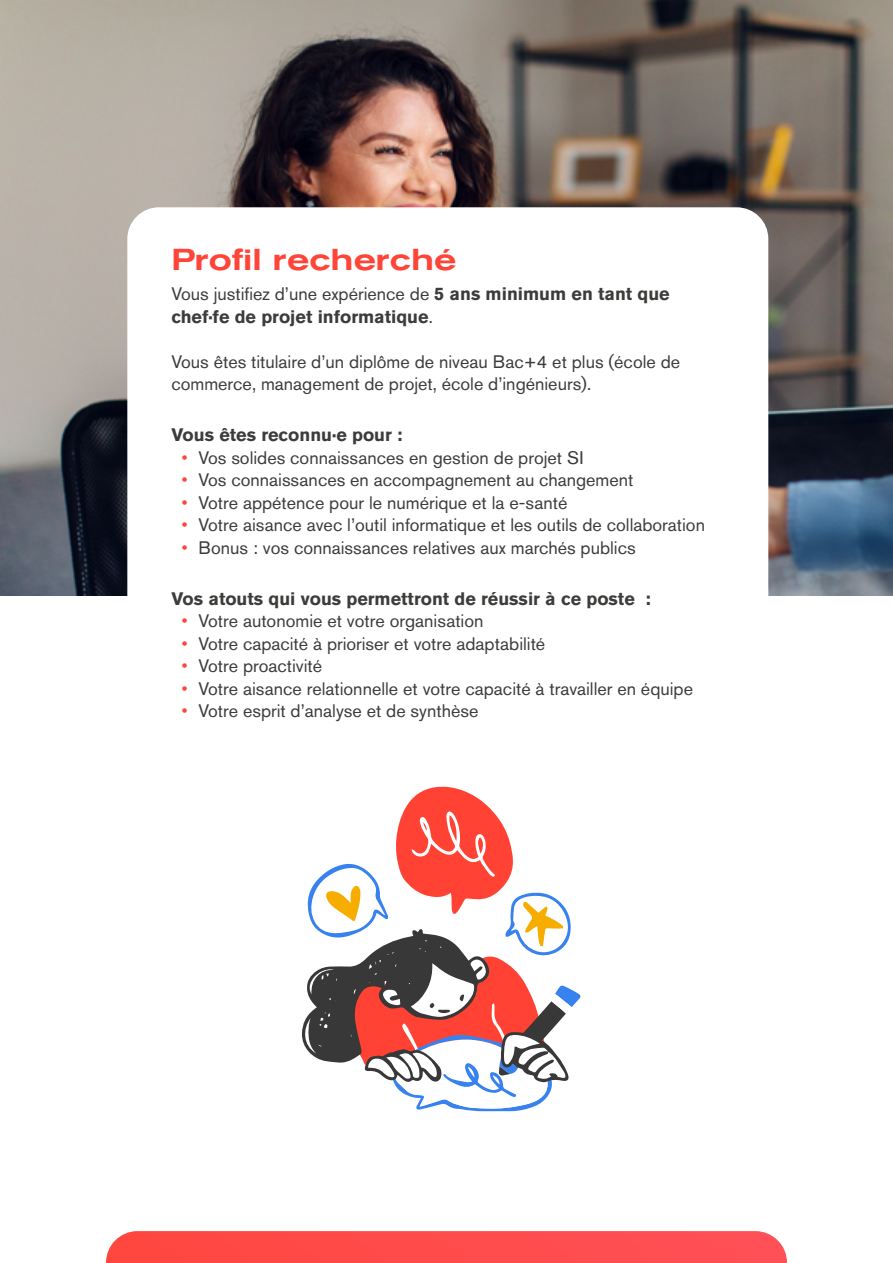
<style>
.page{position:relative;width:893px;height:1263px;background:#fff}
.page>*{position:absolute;margin:0;border:0;box-sizing:border-box;transform-origin:0 0}
.t1{font:500 expanded 30px "Akzidenz Grotesk Pro";color:#ff4438}
.t2{font:18px/22.5px "Akzidenz Grotesk Pro";color:#3c3c3b}
.t3{font:700 18px/22.5px "Akzidenz Grotesk Pro";color:#3c3c3b}
.s1{font-weight:400}
.s2{font-family:"Arial";color:#ff4438}
</style>
<div class="page">
<img style="left:0;top:0;width:893px;height:595px">
<div style="left:127px;top:207px;width:641px;height:951px;background:#fff;border-radius:32px"></div>
<svg style="left:106px;top:1231px;width:681px;height:32px;background:#ff4f4f"></svg>
<svg style="left:302px;top:786px;width:279px;height:325px"></svg>
<h1 class="t1" style="left:171px;top:240px;width:287px">Profil recherché</h1>
<p class="t3" style="left:171px;top:282px;width:500px"><span class="s1">Vous justifiez d’une expérience de</span> 5 ans minimum en tant que chef·fe de projet informatique<span class="s1">.</span></p>
<p class="t2" style="left:171px;top:350px;width:510px">Vous êtes titulaire d’un diplôme de niveau Bac+4 et plus (école de commerce, management de projet, école d’ingénieurs).</p>
<p class="t3" style="left:171px;top:423px;width:233px">Vous êtes reconnu·e pour :</p>
<p class="t2" style="left:181px;top:446px;width:404px"><span class="s2">•</span> Vos solides connaissances en gestion de projet SI</p>
<p class="t2" style="left:181px;top:469px;width:454px"><span class="s2">•</span> Vos connaissances en accompagnement au changement</p>
<p class="t2" style="left:181px;top:491px;width:388px"><span class="s2">•</span> Votre appétence pour le numérique et la e-santé</p>
<p class="t2" style="left:181px;top:514px;width:525px"><span class="s2">•</span> Votre aisance avec l’outil informatique et les outils de collaboration</p>
<p class="t2" style="left:181px;top:536px;width:456px"><span class="s2">•</span> Bonus : vos connaissances relatives aux marchés publics</p>
<p class="t3" style="left:171px;top:587px;width:481px">Vos atouts qui vous permettront de réussir à ce poste :</p>
<p class="t2" style="left:181px;top:610px;width:304px"><span class="s2">•</span> Votre autonomie et votre organisation</p>
<p class="t2" style="left:181px;top:632px;width:365px"><span class="s2">•</span> Votre capacité à prioriser et votre adaptabilité</p>
<p class="t2" style="left:181px;top:655px;width:142px"><span class="s2">•</span> Votre proactivité</p>
<p class="t2" style="left:181px;top:677px;width:513px"><span class="s2">•</span> Votre aisance relationnelle et votre capacité à travailler en équipe</p>
<p class="t2" style="left:181px;top:700px;width:299px"><span class="s2">•</span> Votre esprit d’analyse et de synthèse</p>
</div>
